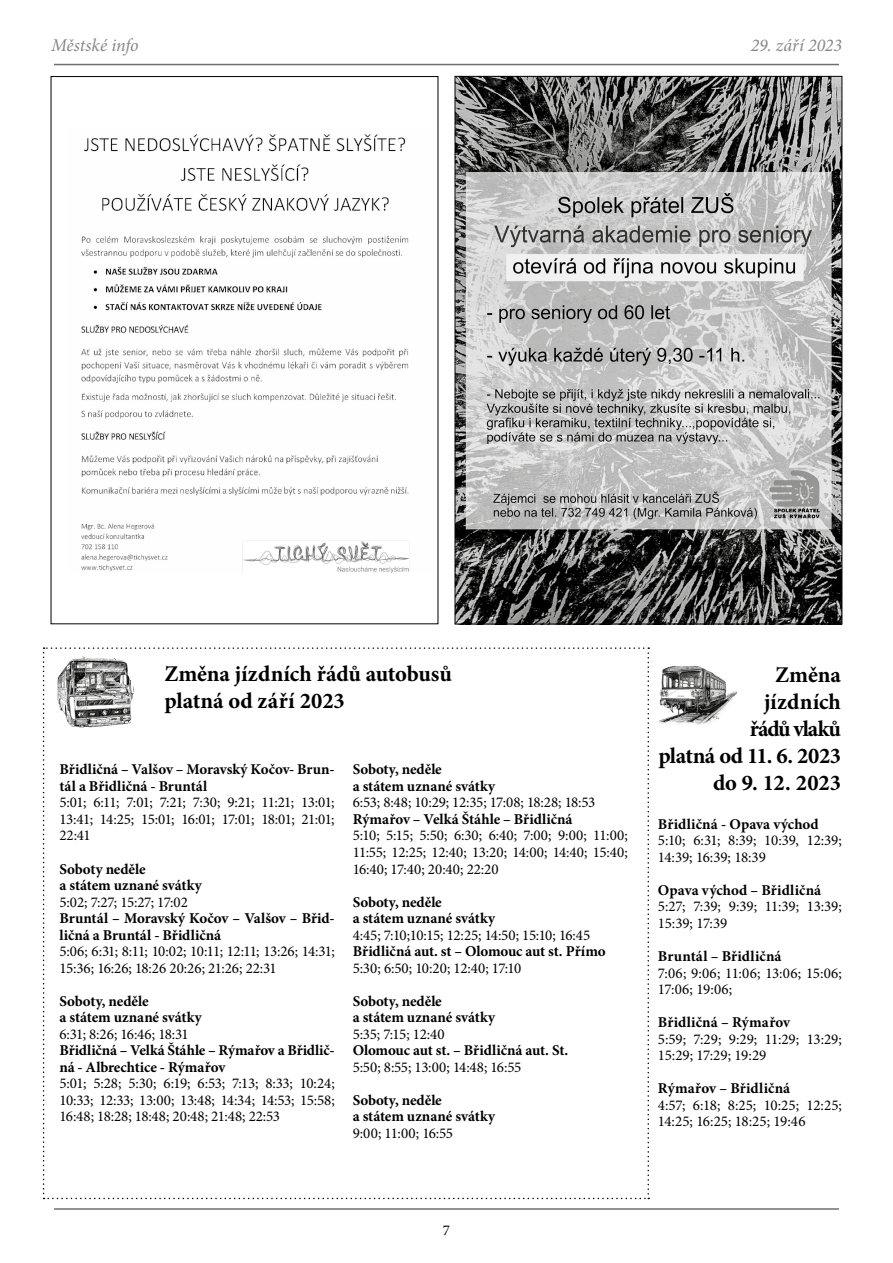
<style>
.page{position:relative;width:893px;height:1263px;background:#fff}
.page>*{position:absolute;margin:0;border:0;box-sizing:border-box;transform-origin:0 0}
.t1{font:700 22.5px/27px "Minion Pro";letter-spacing:-.005em;color:#000}
.t2{font:italic 18px "Minion Pro";letter-spacing:-.005em;color:#878787}
.t3{font:15px/16.5px "Minion Pro";letter-spacing:-.025em;color:#000}
.t4{font:700 15px/16.5px "Minion Pro";letter-spacing:-.005em;color:#000}
.t5{font:15px/16.5px "Minion Pro";letter-spacing:-.005em;color:#000}
.t6{font:15px/16.5px "Minion Pro";letter-spacing:.015em;color:#000}
.t7{font:15px "Minion Pro";letter-spacing:-.055em;color:#000}
</style>
<div class="page">
<svg style="left:43px;top:647px;width:606px;height:552px"></svg>
<img style="left:81px;top:134px;width:329px;height:438px">
<img style="left:55px;top:656px;width:80px;height:74px">
<img style="left:658px;top:666px;width:74px;height:59px">
<img style="left:457px;top:78px;width:383px;height:544px">
<hr style="left:54px;top:1208px;width:785px;height:2px;background:#706f6f">
<hr style="left:54px;top:64px;width:785px;height:1px;background:#706f6f">
<p class="t2" style="left:51px;top:33px;width:89px">Městské info</p>
<p class="t2" style="left:751px;top:33px;width:92px">29. září 2023</p>
<h1 class="t1" style="left:164px;top:660px;width:289px">Změna jízdních řádů autobusů platná od září 2023</h1>
<h1 class="t1" style="left:658px;top:661px;width:184px;text-align:right">Změna<br>jízdních<br>řádů vlaků<br>platná od 11. 6. 2023 do 9. 12. 2023</h1>
<p class="t4" style="left:658px;top:816px;width:162px">Břidličná - Opava východ</p>
<p class="t3" style="left:658px;top:832px;width:185px">5:10; 6:31; 8:39; 10:39, 12:39;<br>14:39; 16:39; 18:39</p>
<p class="t4" style="left:658px;top:882px;width:165px">Opava východ – Břidličná</p>
<p class="t3" style="left:658px;top:898px;width:185px">5:27; 7:39; 9:39; 11:39; 13:39;<br>15:39; 17:39</p>
<p class="t4" style="left:658px;top:948px;width:125px">Bruntál – Břidličná</p>
<p class="t6" style="left:658px;top:964px;width:185px">7:06; 9:06; 11:06; 13:06; 15:06;<br>17:06; 19:06;</p>
<p class="t4" style="left:658px;top:1014px;width:134px">Břidličná – Rýmařov</p>
<p class="t5" style="left:658px;top:1030px;width:185px">5:59; 7:29; 9:29; 11:29; 13:29;<br>15:29; 17:29; 19:29</p>
<p class="t4" style="left:658px;top:1080px;width:134px">Rýmařov – Břidličná</p>
<p class="t3" style="left:658px;top:1096px;width:185px">4:57; 6:18; 8:25; 10:25; 12:25;<br>14:25; 16:25; 18:25; 19:46</p>
<p class="t4" style="left:60px;top:761px;width:277px">Břidličná – Valšov – Moravský Kočov- Brun&shy;tál a Břidličná - Bruntál</p>
<p class="t3" style="left:60px;top:794px;width:277px;text-align:justify">5:01; 6:11; 7:01; 7:21; 7:30; 9:21; 11:21; 13:01; 13:41; 14:25; 15:01; 16:01; 17:01; 18:01; 21:01; 22:41</p>
<p class="t4" style="left:60px;top:860px;width:144px">Soboty neděle<br>a státem uznané svátky</p>
<p class="t3" style="left:60px;top:893px;width:130px">5:02; 7:27; 15:27; 17:02</p>
<p class="t4" style="left:60px;top:910px;width:277px">Bruntál – Moravský Kočov – Valšov – Břid&shy;ličná a Bruntál - Břidličná</p>
<p class="t3" style="left:60px;top:943px;width:277px">5:06; 6:31; 8:11; 10:02; 10:11; 12:11; 13:26; 14:31;<br>15:36; 16:26; 18:26 20:26; 21:26; 22:31</p>
<p class="t4" style="left:60px;top:992px;width:144px">Soboty, neděle<br>a státem uznané svátky</p>
<p class="t7" style="left:60px;top:1024px;width:131px">6:31; 8:26; 16:46; 18:31</p>
<p class="t4" style="left:60px;top:1042px;width:277px">Břidličná – Velká Štáhle – Rýmařov a Břidlič&shy;ná - Albrechtice - Rýmařov</p>
<p class="t3" style="left:60px;top:1075px;width:277px;text-align:justify">5:01; 5:28; 5:30; 6:19; 6:53; 7:13; 8:33; 10:24; 10:33; 12:33; 13:00; 13:48; 14:34; 14:53; 15:58; 16:48; 18:28; 18:48; 20:48; 21:48; 22:53</p>
<p class="t4" style="left:353px;top:761px;width:144px">Soboty, neděle<br>a státem uznané svátky</p>
<p class="t3" style="left:353px;top:794px;width:244px">6:53; 8:48; 10:29; 12:35; 17:08; 18:28; 18:53</p>
<p class="t4" style="left:353px;top:811px;width:221px">Rýmařov – Velká Štáhle – Břidličná</p>
<p class="t3" style="left:353px;top:827px;width:277px;text-align:justify">5:10; 5:15; 5:50; 6:30; 6:40; 7:00; 9:00; 11:00; 11:55; 12:25; 12:40; 13:20; 14:00; 14:40; 15:40; 16:40; 17:40; 20:40; 22:20</p>
<p class="t4" style="left:353px;top:893px;width:144px">Soboty, neděle<br>a státem uznané svátky</p>
<p class="t3" style="left:353px;top:926px;width:239px">4:45; 7:10;10:15; 12:25; 14:50; 15:10; 16:45</p>
<p class="t4" style="left:353px;top:943px;width:255px">Břidličná aut. st – Olomouc aut st. Přímo</p>
<p class="t3" style="left:353px;top:959px;width:170px">5:30; 6:50; 10:20; 12:40; 17:10</p>
<p class="t4" style="left:353px;top:992px;width:144px">Soboty, neděle<br>a státem uznané svátky</p>
<p class="t3" style="left:353px;top:1025px;width:93px">5:35; 7:15; 12:40</p>
<p class="t4" style="left:353px;top:1042px;width:217px">Olomouc aut st. – Břidličná aut. St.</p>
<p class="t3" style="left:353px;top:1058px;width:170px">5:50; 8:55; 13:00; 14:48; 16:55</p>
<p class="t4" style="left:353px;top:1091px;width:144px">Soboty, neděle<br>a státem uznané svátky</p>
<p class="t3" style="left:353px;top:1124px;width:102px">9:00; 11:00; 16:55</p>
<p class="t3" style="left:443px;top:1221px;width:9px">7</p>
</div>
